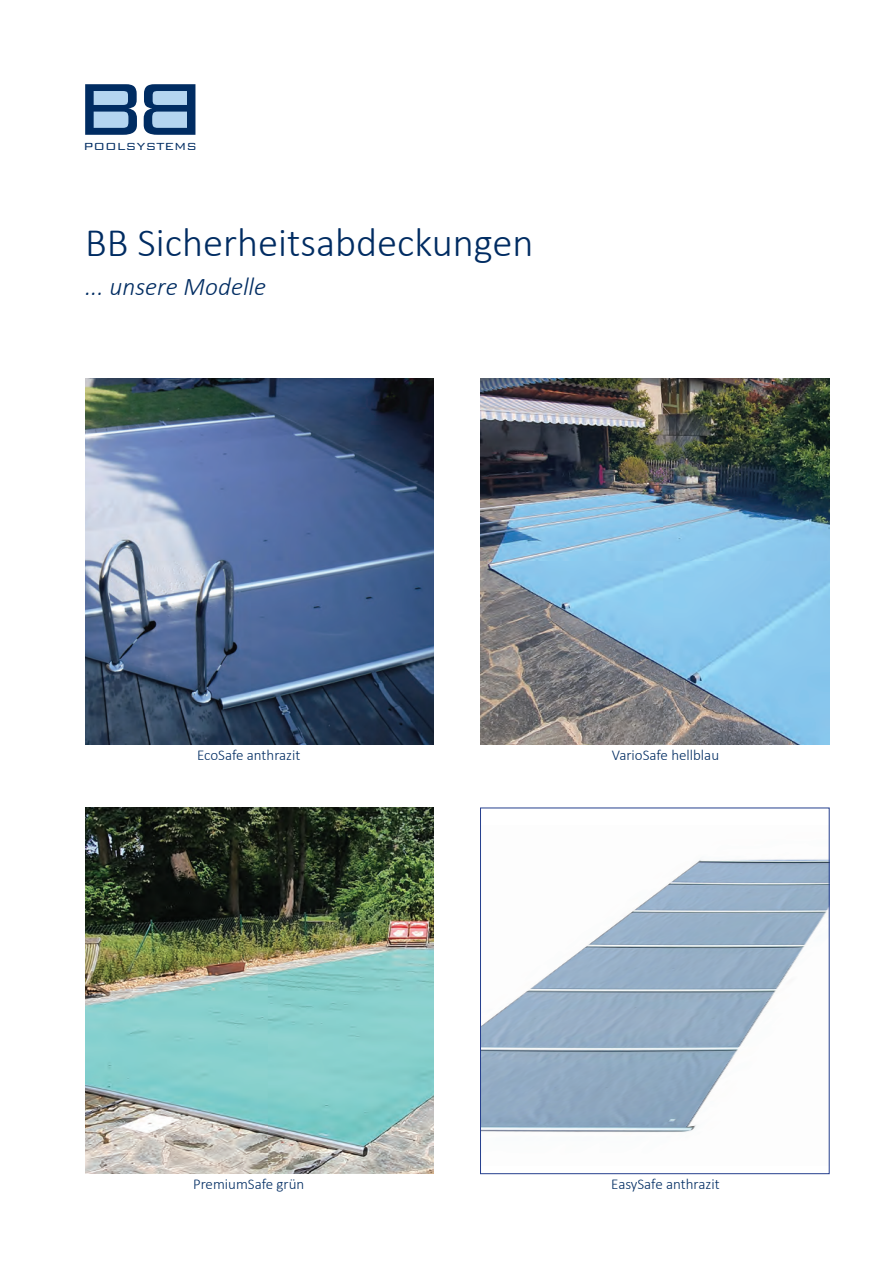
<style>
.page{position:relative;width:893px;height:1263px;background:#fff}
.page>*{position:absolute;margin:0;border:0;box-sizing:border-box;transform-origin:0 0}
.t1{font:300 97.95px "Bank Gothic BT";color:#002c62}
.t2{font:300 40.5px "Calibri";color:#002c62}
.t3{font:italic 300 25.5px "Calibri";color:#002c62}
.t4{font:300 15px "Calibri";color:#002c62}
.t5{font:300 13.65px "Bank Gothic BT";color:#002c62}
</style>
<div class="page">
<div style="left:88px;top:88px;width:41px;height:42px;background:#b4d5f0"></div>
<div style="left:88px;top:110px;width:43px;height:22px;background:#b4d5f0"></div>
<img style="left:481px;top:378px;width:348px;height:366px">
<img style="left:85px;top:808px;width:349px;height:366px">
<img style="left:85px;top:378px;width:349px;height:366px">
<img style="left:482px;top:859px;width:346px;height:273px">
<div style="left:480px;top:807px;width:350px;height:367px;border:1px solid #253f8e"></div>
<svg style="left:150px;top:88px;width:43px;height:44px;background:#bad8f1"></svg>
<h1 class="t1" style="left:72px;top:56px;width:77px">B</h1>
<p class="t5" style="left:83px;top:139px;width:115px">POOLSYSTEMS</p>
<h2 class="t2" style="left:85px;top:217px;width:450px">BB Sicherheitsabdeckungen</h2>
<h3 class="t3" style="left:85px;top:271px;width:183px">... unsere Modelle</h3>
<p class="t4" style="left:197px;top:745px;width:105px">EcoSafe anthrazit</p>
<p class="t4" style="left:612px;top:745px;width:109px">VarioSafe hellblau</p>
<p class="t4" style="left:193px;top:1175px;width:113px">PremiumSafe grün</p>
<p class="t4" style="left:611px;top:1175px;width:110px">EasySafe anthrazit</p>
</div>
